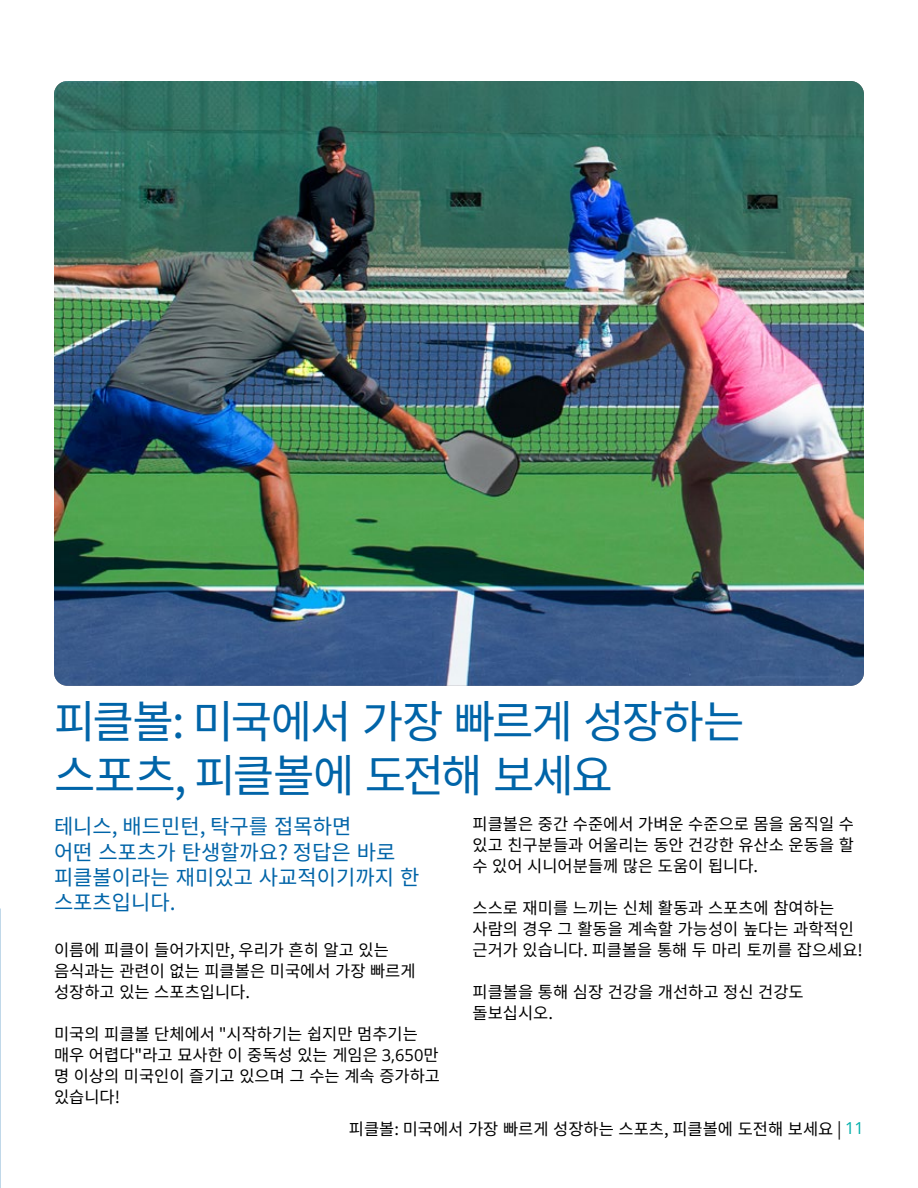
<style>
.page{position:relative;width:918px;height:1188px;background:#fff}
.page>*{position:absolute;margin:0;border:0;box-sizing:border-box;transform-origin:0 0}
.t1{font:45px/54px "Noto Sans CJ Kkr";letter-spacing:-.05em;color:#0064a8}
.t2{font:21px/25.2px "Noto Sans CJ Kkr";color:#0064a8}
.t3{font:16.5px/21px "Noto Sans CJ Kkr";color:#000}
.s1{font-family:"Open Sans"}
.s2{font-family:"Open Sans";color:#00aea9}
</style>
<div class="page">
<img style="left:0;top:211px;width:1px;height:840px">
<img style="left:54px;top:81px;width:810px;height:605px">
<h1 class="t1" style="left:54px;top:695px;width:692px">피클볼: 미국에서 가장 빠르게 성장하는 스포츠, 피클볼에 도전해 보세요</h1>
<p class="t2" style="left:54px;top:814px;width:367px">테니스, 배드민턴, 탁구를 접목하면<br>어떤 스포츠가 탄생할까요? 정답은 바로 피클볼이라는 재미있고 사교적이기까지 한 스포츠입니다.</p>
<p class="t3" style="left:54px;top:940px;width:363px">이름에 피클이 들어가지만, 우리가 흔히 알고 있는 음식과는 관련이 없는 피클볼은 미국에서 가장 빠르게 성장하고 있는 스포츠입니다.</p>
<p class="t3" style="left:54px;top:1024px;width:388px">미국의 피클볼 단체에서 "시작하기는 쉽지만 멈추기는 매우 어렵다"라고 묘사한 이 중독성 있는 게임은 <span class="s1">3,650</span>만 명 이상의 미국인이 즐기고 있으며 그 수는 계속 증가하고 있습니다!</p>
<p class="t3" style="left:473px;top:814px;width:383px;text-align:justify">피클볼은 중간 수준에서 가벼운 수준으로 몸을 움직일 수 있고 친구분들과 어울리는 동안 건강한 유산소 운동을 할 수 있어 시니어분들께 많은 도움이 됩니다.</p>
<p class="t3" style="left:473px;top:898px;width:392px">스스로 재미를 느끼는 신체 활동과 스포츠에 참여하는 사람의 경우 그 활동을 계속할 가능성이 높다는 과학적인 근거가 있습니다. 피클볼을 통해 두 마리 토끼를 잡으세요!</p>
<p class="t3" style="left:473px;top:982px;width:333px">피클볼을 통해 심장 건강을 개선하고 정신 건강도 돌보십시오.</p>
<p class="t3" style="left:349px;top:1118px;width:517px">피클볼: 미국에서 가장 빠르게 성장하는 스포츠, 피클볼에 도전해 보세요 | <span class="s2">11</span></p>
</div>
